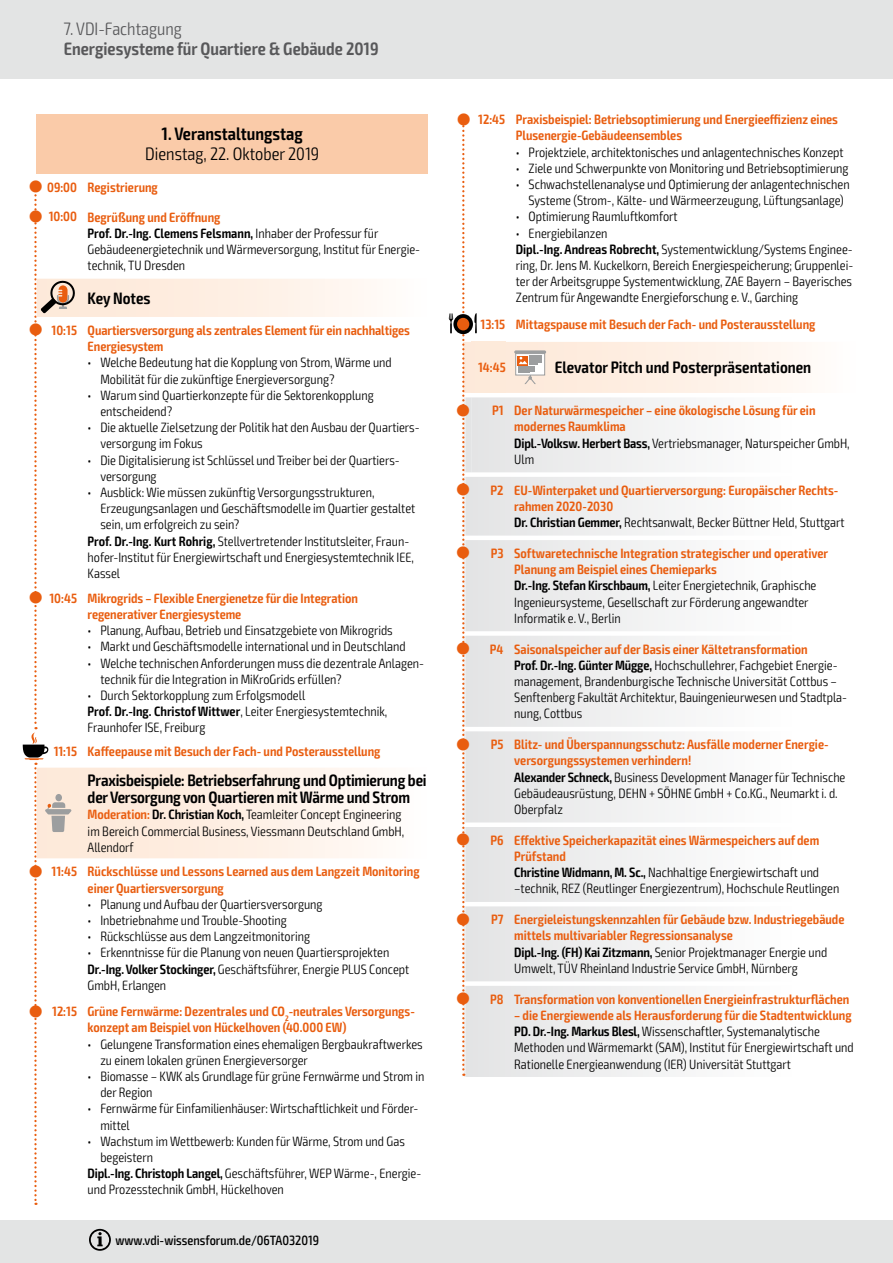
<style>
.page{position:relative;width:893px;height:1263px;background:#fff}
.page>*{position:absolute;margin:0;border:0;box-sizing:border-box;transform-origin:0 0}
.t1{font:600 condensed 18px "Exo 2";color:#58585a}
.t2{font:300 condensed 18px "Exo 2";color:#000}
.t3{font:600 condensed 18px "Exo 2";color:#000}
.t4{font:300 condensed 18px "Exo 2";color:#58585a}
.t5{font:600 condensed 16.5px/17.2px "Exo 2";letter-spacing:-.01em;color:#000}
.t6{font:300 condensed 13.5px/16.2px "Exo 2";color:#000}
.t7{font:600 condensed 13.5px/16.2px "Exo 2";color:#e95d0f}
.t8{font:500 condensed 13.5px "Exo 2";color:#000}
.s1{font-weight:600;color:#e95d0f}
.s2{font-weight:600}
.s3{color:#000}
.s4{font-weight:300;color:#000}
</style>
<div class="page">
<div style="left:0;top:0;width:893px;height:79px;background:#e3e4e4"></div>
<div style="left:0;top:1220px;width:893px;height:43px;background:#e3e4e4"></div>
<svg style="left:89px;top:1229px;width:22px;height:22px"></svg>
<div style="left:37px;top:114px;width:391px;height:60px;background:#facba9"></div>
<svg style="left:78px;top:279px;width:293px;height:579px"></svg>
<svg style="left:23px;top:185px;width:55px;height:1020px"></svg>
<svg style="left:449px;top:115px;width:350px;height:961px"></svg>
<h1 class="t4" style="left:64px;top:18px;width:120px">7. VDI-Fachtagung</h1>
<h1 class="t1" style="left:64px;top:38px;width:316px">Energiesysteme für Quartiere &amp; Gebäude 2019</h1>
<h1 class="t3" style="left:162px;top:123px;width:143px">1. Veranstaltungstag</h1>
<h1 class="t2" style="left:145px;top:143px;width:175px">Dienstag, 22. Oktober 2019</h1>
<p class="t7" style="left:47px;top:179px;width:112px">09:00 Registrierung</p>
<p class="t6" style="left:88px;top:209px;width:334px;text-indent:-39px"><span class="s1">10:00 Begrüßung und Eröffnung<br></span><span class="s2">Prof. Dr.-Ing. Clemens Felsmann,</span> Inhaber der Professur für Gebäudeenergietechnik und Wärmeversorgung, Institut für Energie&shy;technik, TU Dresden</p>
<p class="t5" style="left:88px;top:290px;width:64px">Key Notes</p>
<p class="t7" style="left:88px;top:322px;width:324px;text-indent:-36px">10:15 Quartiersversorgung als zentrales Element für ein nachhaltiges<br>Energiesystem</p>
<p class="t6" style="left:100px;top:355px;width:293px;text-indent:-13px">• Welche Bedeutung hat die Kopplung von Strom, Wärme und<br>Mobilität für die zukünftige Energieversorgung?</p>
<p class="t6" style="left:100px;top:387px;width:275px;text-indent:-13px">• Warum sind Quartierkonzepte für die Sektorenkopplung entscheidend?</p>
<p class="t6" style="left:100px;top:420px;width:321px;text-indent:-13px">• Die aktuelle Zielsetzung der Politik hat den Ausbau der Quartiers&shy;versorgung im Fokus</p>
<p class="t6" style="left:100px;top:452px;width:301px;text-indent:-13px">• Die Digitalisierung ist Schlüssel und Treiber bei der Quartiers&shy;versorgung</p>
<p class="t6" style="left:88px;top:484px;width:288px">• Ausblick: Wie müssen zukünftig Versorgungsstrukturen,</p>
<p class="t6" style="left:100px;top:501px;width:316px">Erzeugungsanlagen und Geschäftsmodelle im Quartier gestaltet</p>
<p class="t6" style="left:100px;top:517px;width:141px">sein, um erfolgreich zu sein?</p>
<p class="t6" style="left:88px;top:533px;width:323px"><span class="s2">Prof. Dr.-Ing. Kurt Rohrig,</span> Stellvertretender Institutsleiter, Fraun-</p>
<p class="t6" style="left:88px;top:549px;width:328px">hofer-Institut für Energiewirtschaft und Energiesystemtechnik IEE,</p>
<p class="t6" style="left:88px;top:565px;width:34px">Kassel</p>
<p class="t7" style="left:88px;top:590px;width:272px;text-indent:-38px">10:45 Mikrogrids – Flexible Energienetze für die Integration regenerativer Energiesysteme</p>
<p class="t6" style="left:88px;top:623px;width:307px">• Planung, Aufbau, Betrieb und Einsatzgebiete von Mikrogrids</p>
<p class="t6" style="left:88px;top:639px;width:320px">• Markt und Geschäftsmodelle international und in Deutschland</p>
<p class="t6" style="left:100px;top:655px;width:325px;text-indent:-13px">• Welche technischen Anforderungen muss die dezentrale Anlagen&shy;technik für die Integration in MiKroGrids erfüllen?</p>
<p class="t6" style="left:88px;top:687px;width:301px">• Durch Sektorkopplung zum Erfolgsmodell<br><span class="s2">Prof. Dr.-Ing. Christof Wittwer</span>, Leiter Energiesystemtechnik,<br>Fraunhofer ISE, Freiburg</p>
<p class="t7" style="left:54px;top:744px;width:328px">11:15 Kaffeepause mit Besuch der Fach- und Posterausstellung</p>
<p class="t5" style="left:88px;top:772px;width:340px">Praxisbeispiele: Betriebserfahrung und Optimierung bei der Versorgung von Quartieren mit Wärme und Strom</p>
<p class="t6" style="left:88px;top:807px;width:318px"><span class="s1">Moderation:</span> <span class="s2">Dr. Christian Koch,</span> Teamleiter Concept Engineering im Bereich Commercial Business, Viessmann Deutschland GmbH,<br>Allendorf</p>
<p class="t7" style="left:88px;top:864px;width:334px;text-indent:-36px">11:45 Rückschlüsse und Lessons Learned aus dem Langzeit Monitoring einer Quartiersversorgung</p>
<p class="t6" style="left:88px;top:896px;width:236px">• Planung und Aufbau der Quartiersversorgung</p>
<p class="t6" style="left:88px;top:912px;width:201px">• Inbetriebnahme und Trouble-Shooting</p>
<p class="t6" style="left:88px;top:928px;width:224px">• Rückschlüsse aus dem Langzeitmonitoring</p>
<p class="t6" style="left:88px;top:945px;width:323px">• Erkenntnisse für die Planung von neuen Quartiersprojekten<br><span class="s2">Dr.-Ing. Volker Stockinger,</span> Geschäftsführer, Energie PLUS Concept<br>GmbH, Erlangen</p>
<p class="t7" style="left:88px;top:1004px;width:329px;text-indent:-35px">12:15 Grüne Fernwärme: Dezentrales und CO<sub>2</sub>-neutrales Versorgungs&shy;konzept am Beispiel von Hückelhoven (40.000 EW)</p>
<p class="t6" style="left:100px;top:1036px;width:324px;text-indent:-13px">• Gelungene Transformation eines ehemaligen Bergbaukraftwerkes zu einem lokalen grünen Energieversorger</p>
<p class="t6" style="left:100px;top:1068px;width:326px;text-indent:-13px">• Biomasse – KWK als Grundlage für grüne Fernwärme und Strom in der Region</p>
<p class="t6" style="left:100px;top:1101px;width:319px;text-indent:-13px">• Fernwärme für Einfamilienhäuser: Wirtschaftlichkeit und Förder&shy;mittel</p>
<p class="t6" style="left:88px;top:1133px;width:319px">• Wachstum im Wettbewerb: Kunden für Wärme, Strom und Gas</p>
<p class="t6" style="left:100px;top:1149px;width:54px">begeistern</p>
<p class="t6" style="left:88px;top:1166px;width:335px"><span class="s2">Dipl.-Ing. Christoph Langel,</span> Geschäftsführer, WEP Wärme-, Energie-</p>
<p class="t6" style="left:88px;top:1182px;width:198px">und Prozesstechnik GmbH, Hückelhoven</p>
<p class="t8" style="left:115px;top:1232px;width:205px">www.vdi-wissensforum.de/06TA032019</p>
<p class="t7" style="left:516px;top:112px;width:324px;text-indent:-38px">12:45 Praxisbeispiel: Betriebsoptimierung und Energieeffizienz eines<br>Plusenergie-Gebäudeensembles</p>
<p class="t6" style="left:516px;top:144px;width:329px">• Projektziele, architektonisches und anlagentechnisches Konzept</p>
<p class="t6" style="left:516px;top:160px;width:334px">• Ziele und Schwerpunkte von Monitoring und Betriebsoptimierung</p>
<p class="t6" style="left:516px;top:177px;width:335px;text-align:center">• Schwachstellenanalyse und Optimierung der anlagentechnischen<br>Systeme (Strom-, Kälte- und Wärmeerzeugung, Lüftungsanlage)</p>
<p class="t6" style="left:516px;top:209px;width:163px">• Optimierung Raumluftkomfort</p>
<p class="t6" style="left:516px;top:225px;width:339px">• Energiebilanzen<br><span class="s2">Dipl.-Ing. Andreas Robrecht,</span> Systementwicklung/Systems Enginee&shy;ring, Dr. Jens M. Kuckelkorn, Bereich Energiespeicherung; Gruppenlei&shy;ter der Arbeitsgruppe Systementwicklung, ZAE Bayern – Bayerisches Zentrum für Angewandte Energieforschung e. V., Garching</p>
<p class="t7" style="left:480px;top:317px;width:337px">13:15 Mittagspause mit Besuch der Fach- und Posterausstellung</p>
<p class="t7" style="left:478px;top:360px;width:29px">14:45</p>
<p class="t5" style="left:555px;top:359px;width:258px">Elevator Pitch und Posterpräsentationen</p>
<p class="t7" style="left:514px;top:403px;width:337px;text-indent:-22px">P1 Der Naturwärmespeicher – eine ökologische Lösung für ein modernes Raumklima<br><span class="s3">Dipl.-Volksw. Herbert Bass,</span> <span class="s4">Vertriebsmanager, Naturspeicher GmbH, Ulm</span></p>
<p class="t7" style="left:514px;top:482px;width:332px;text-indent:-24px">P2 EU-Winterpaket und Quartierversorgung: Europäischer Rechts&shy;rahmen 2020-2030<br><span class="s3">Dr. Christian Gemmer,</span> <span class="s4">Rechtsanwalt, Becker Büttner Held, Stuttgart</span></p>
<p class="t6" style="left:514px;top:545px;width:316px;text-indent:-23px"><span class="s1">P3 Softwaretechnische Integration strategischer und operativer Planung am Beispiel eines Chemieparks<br></span><span class="s2">Dr.-Ing. Stefan Kirschbaum,</span> Leiter Energietechnik, Graphische Ingenieursysteme, Gesellschaft zur Förderung angewandter Informatik e. V., Berlin</p>
<p class="t6" style="left:514px;top:641px;width:334px;text-indent:-24px"><span class="s1">P4 Saisonalspeicher auf der Basis einer Kältetransformation<br></span><span class="s2">Prof. Dr.-Ing. Günter Mügge,</span> Hochschullehrer, Fachgebiet Energie&shy;management, Brandenburgische Technische Universität Cottbus – Senftenberg Fakultät Architektur, Bauingenieurwesen und Stadtpla&shy;nung, Cottbus</p>
<p class="t6" style="left:514px;top:737px;width:333px;text-indent:-23px"><span class="s1">P5 Blitz- und Überspannungsschutz: Ausfälle moderner Energie&shy;versorgungssystemen verhindern!<br></span><span class="s2">Alexander Schneck,</span> Business Development Manager für Technische Gebäudeausrüstung, DEHN + SÖHNE GmbH + Co.KG., Neumarkt i. d.<br>Oberpfalz</p>
<p class="t6" style="left:514px;top:832px;width:327px;text-indent:-24px"><span class="s1">P6 Effektive Speicherkapazität eines Wärmespeichers auf dem Prüfstand<br></span><span class="s2">Christine Widmann, M. Sc.,</span> Nachhaltige Energiewirtschaft und –technik, REZ (Reutlinger Energiezentrum), Hochschule Reutlingen</p>
<p class="t7" style="left:514px;top:912px;width:332px;text-indent:-23px">P7 Energieleistungskennzahlen für Gebäude bzw. Industriegebäude mittels multivariabler Regressionsanalyse<br><span class="s3">Dipl.-Ing. (FH) Kai Zitzmann,</span> <span class="s4">Senior Projektmanager Energie und Umwelt, TÜV Rheinland Industrie Service GmbH, Nürnberg</span></p>
<p class="t7" style="left:490px;top:991px;width:361px">P8 Transformation von konventionellen Energieinfrastrukturflächen</p>
<p class="t6" style="left:514px;top:1007px;width:341px"><span class="s1">– die Energiewende als Herausforderung für die Stadtentwicklung </span><span class="s2">PD. Dr.-Ing. Markus Blesl,</span> Wissenschaftler, Systemanalytische Methoden und Wärmemarkt (SAM), Institut für Energiewirtschaft und Rationelle Energieanwendung (IER) Universität Stuttgart</p>
</div>
